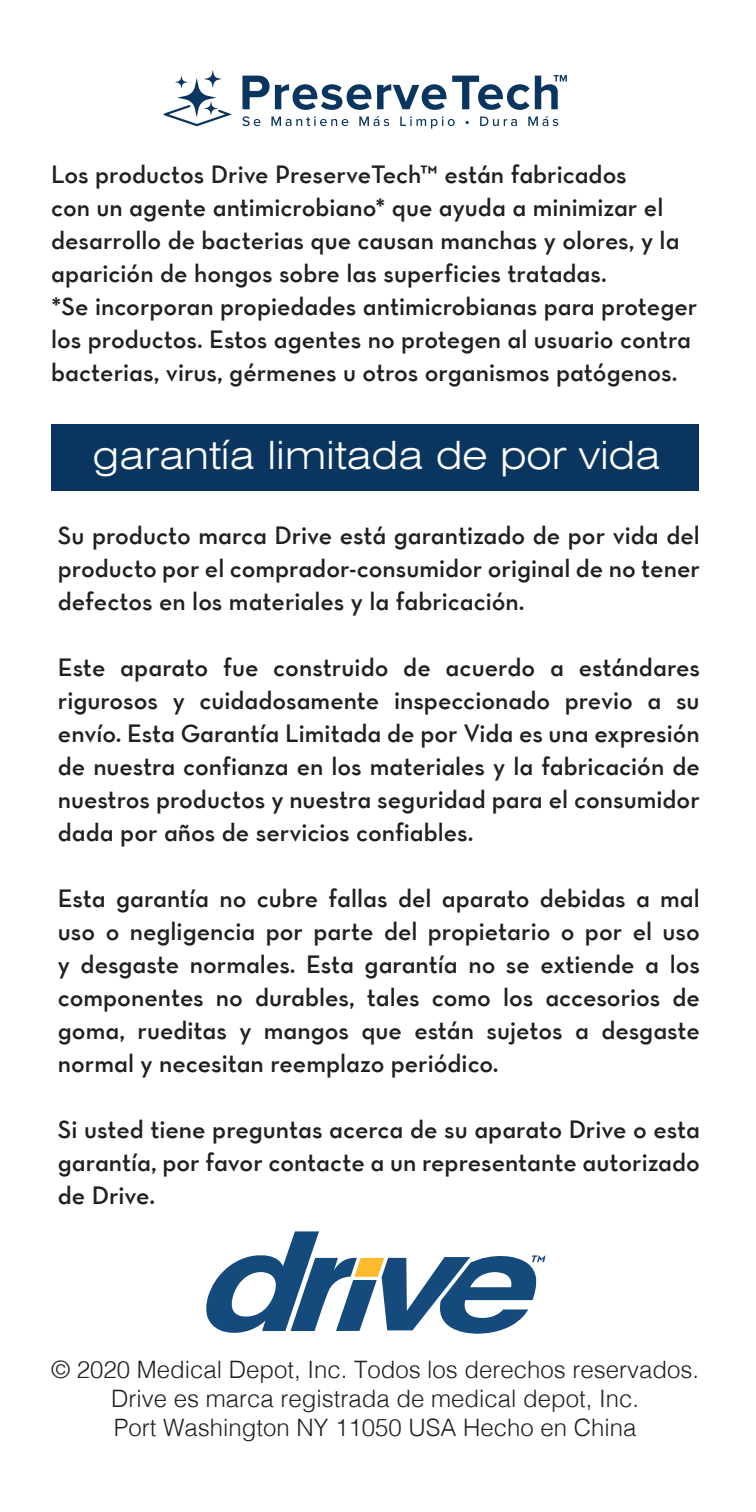
<style>
.page{position:relative;width:756px;height:1512px;background:#fff}
.page>*{position:absolute;margin:0;border:0;box-sizing:border-box;transform-origin:0 0}
.t1{font:300 expanded 39px "Swiss 721 BT";color:#fff}
.Copy_of_Normal{font:25.5px/33px "Neutraface Text TT Demi Alt";color:#231f20;text-align:justify}
.t2{font:300 24px "Helvetica";color:#231f20}
</style>
<div class="page">
<div style="left:51px;top:424px;width:648px;height:67px;background:#0a355e"></div>
<svg style="left:206px;top:1231px;width:340px;height:103px"></svg>
<svg style="left:163px;top:70px;width:69px;height:57px"></svg>
<svg style="left:242px;top:75px;width:325px;height:35px"></svg>
<svg style="left:242px;top:116px;width:316px;height:13px"></svg>
<p class="Copy_of_Normal" style="left:51px;top:158px;width:630px;text-align:left">Los productos Drive PreserveTech™ están fabricados<br>con un agente antimicrobiano* que ayuda a minimizar el desarrollo de bacterias que causan manchas y olores, y la aparición de hongos sobre las superficies tratadas.</p>
<p class="Copy_of_Normal" style="left:51px;top:290px;width:648px;text-align:left">*Se incorporan propiedades antimicrobianas para proteger los productos. Estos agentes no protegen al usuario contra bacterias, virus, gérmenes u otros organismos patógenos.</p>
<p class="t1" style="left:93px;top:432px;width:569px">garantía limitada de por vida</p>
<p class="Copy_of_Normal" style="left:58px;top:519px;width:644px">Su producto marca Drive está garantizado de por vida del producto por el comprador-consumidor original de no tener defectos en los materiales y la fabricación.</p>
<p class="Copy_of_Normal" style="left:58px;top:651px;width:644px">Este aparato fue construido de acuerdo a estándares rigurosos y cuidadosamente inspeccionado previo a su envío. Esta Garantía Limitada de por Vida es una expresión de nuestra confianza en los materiales y la fabricación de nuestros productos y nuestra seguridad para el consumidor dada por años de servicios confiables.</p>
<p class="Copy_of_Normal" style="left:58px;top:882px;width:644px">Esta garantía no cubre fallas del aparato debidas a mal uso o negligencia por parte del propietario o por el uso y desgaste normales. Esta garantía no se extiende a los componentes no durables, tales como los accesorios de goma, rueditas y mangos que están sujetos a desgaste normal y necesitan reemplazo periódico.</p>
<p class="Copy_of_Normal" style="left:58px;top:1113px;width:644px">Si usted tiene preguntas acerca de su aparato Drive o esta garantía, por favor contacte a un representante autorizado de Drive.</p>
<p class="t2" style="left:51px;top:1349px;width:650px">© 2020 Medical Depot, Inc. Todos los derechos reservados.</p>
<p class="t2" style="left:111px;top:1378px;width:530px">Drive es marca registrada de medical depot, Inc.</p>
<p class="t2" style="left:114px;top:1407px;width:524px">Port Washington NY 11050 USA Hecho en China</p>
</div>
